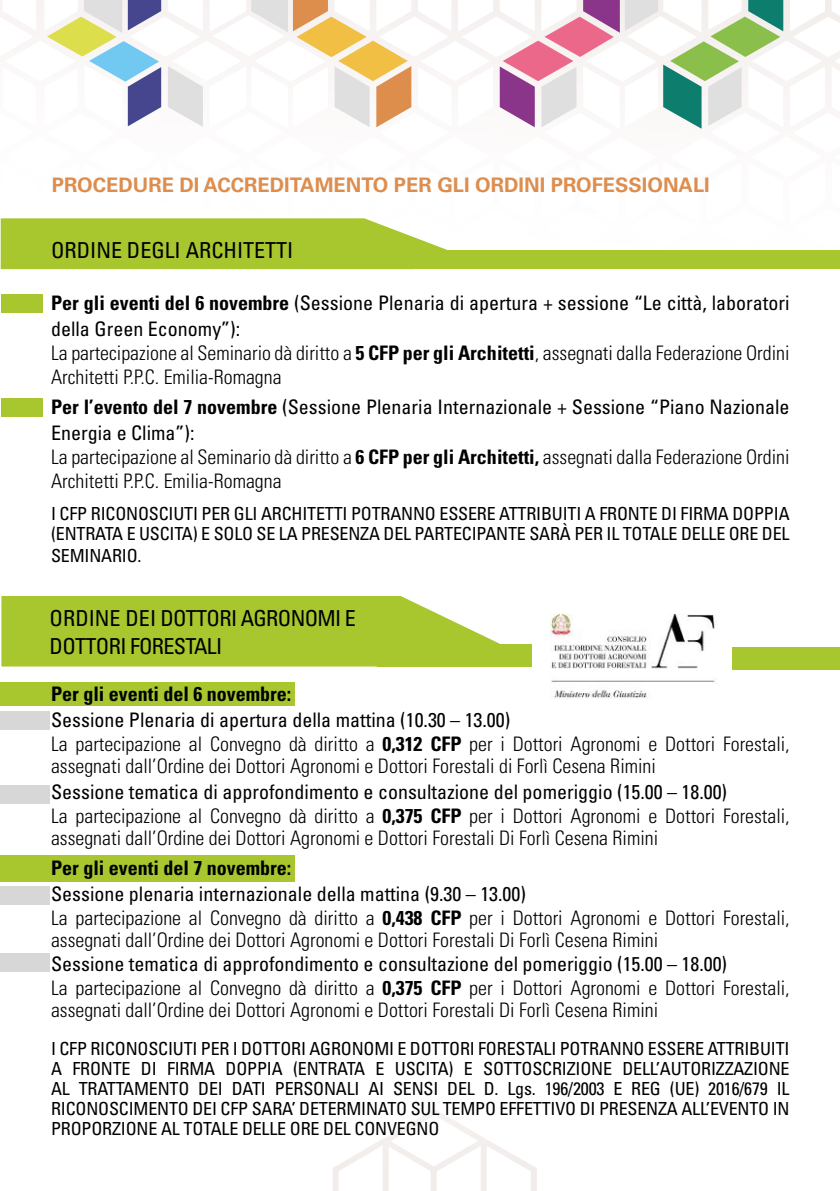
<style>
.page{position:relative;width:840px;height:1191px;background:#fff}
.page>*{position:absolute;margin:0;border:0;box-sizing:border-box;transform-origin:0 0}
.t1{font:condensed 22px/28px "Univers LT Std";letter-spacing:-.03em;color:#000}
.t2{font:condensed 22px "Univers LT Std";color:#000}
.t3{font:300 condensed 20px/24px "Univers LT Std";color:#000}
.t4{font:condensed 20px/26px "Univers LT Std";color:#000}
.t5{font:700 20px "Univers LT Std";color:#dd8e4f}
.t6{font:700 condensed 20px "Univers LT Std";color:#000}
.t7{font:condensed 18px/20px "Univers LT Std";letter-spacing:-.01em;color:#000;text-align:justify}
.s1{font-weight:700}
.s2{font-weight:400}
.s3{font-weight:300}
</style>
<div class="page">
<div style="left:0;top:711px;width:50px;height:19px;background:#d8d7d7"></div>
<div style="left:0;top:855px;width:294px;height:27px;background:#a8c62d"></div>
<div style="left:0;top:682px;width:294px;height:24px;background:#a8c62d"></div>
<svg style="left:0;top:0;width:839px;height:269px"></svg>
<svg style="left:1px;top:596px;width:497px;height:70px"></svg>
<div style="left:377px;top:251px;width:462px;height:18px;background:#a8c62d"></div>
<div style="left:377px;top:643px;width:154px;height:23px;background:#a8c62d"></div>
<div style="left:1px;top:294px;width:42px;height:19px;background:#a8c62d"></div>
<div style="left:1px;top:399px;width:42px;height:18px;background:#a8c62d"></div>
<img style="left:550px;top:615px;width:166px;height:84px">
<div style="left:731px;top:647px;width:108px;height:23px;background:#a8c62d"></div>
<div style="left:0;top:785px;width:50px;height:18px;background:#d8d7d7"></div>
<div style="left:0;top:886px;width:50px;height:18px;background:#d8d7d7"></div>
<div style="left:0;top:953px;width:50px;height:19px;background:#d8d7d7"></div>
<p class="t5" style="left:52px;top:173px;width:659px">PROCEDURE DI ACCREDITAMENTO PER GLI ORDINI PROFESSIONALI</p>
<p class="t2" style="left:51px;top:236px;width:244px">ORDINE DEGLI ARCHITETTI</p>
<p class="t4" style="left:51px;top:289px;width:739px"><span class="s1">Per gli eventi del 6 novembre</span> (Sessione Plenaria di apertura + sessione “Le città, laboratori della Green Economy”):</p>
<p class="t3" style="left:51px;top:341px;width:739px">La partecipazione al Seminario dà diritto a <span class="s1">5 CFP per gli Architetti</span>, assegnati dalla Federazione Ordini<br>Architetti P.P.C. Emilia-Romagna</p>
<p class="t4" style="left:51px;top:393px;width:739px"><span class="s1">Per l’evento del 7 novembre</span> (Sessione Plenaria Internazionale + Sessione “Piano Nazionale<br>Energia e Clima”):</p>
<p class="t3" style="left:51px;top:445px;width:739px">La partecipazione al Seminario dà diritto a <span class="s1">6 CFP per gli Architetti,</span> assegnati dalla Federazione Ordini<br>Architetti P.P.C. Emilia-Romagna</p>
<p class="t7" style="left:51px;top:503px;width:739px;line-height:20.8px">I CFP RICONOSCIUTI PER GLI ARCHITETTI POTRANNO ESSERE ATTRIBUITI A FRONTE DI FIRMA DOPPIA (ENTRATA E USCITA) E SOLO SE LA PRESENZA DEL PARTECIPANTE SARÀ PER IL TOTALE DELLE ORE DEL SEMINARIO.</p>
<p class="t1" style="left:50px;top:603px;width:307px">ORDINE DEI DOTTORI AGRONOMI E<br>DOTTORI FORESTALI</p>
<p class="t6" style="left:51px;top:682px;width:241px">Per gli eventi del 6 novembre:</p>
<p class="t3" style="left:51px;top:708px;width:739px"><span class="s2">Sessione Plenaria di apertura della mattina (10.30 – 13.00)<br></span>La partecipazione al Convegno dà diritto a <span class="s1">0,312 CFP</span> per i Dottori Agronomi e Dottori Forestali,</p>
<p class="t3" style="left:51px;top:754px;width:606px">assegnati dall’Ordine dei Dottori Agronomi e Dottori Forestali di Forlì Cesena Rimini</p>
<p class="t4" style="left:51px;top:780px;width:739px;line-height:24px">Sessione tematica di approfondimento e consultazione del pomeriggio (15.00 – 18.00)<br><span class="s3">La partecipazione al Convegno dà diritto a</span> <span class="s1">0,375 CFP</span> <span class="s3">per i Dottori Agronomi e Dottori Forestali,</span></p>
<p class="t3" style="left:51px;top:826px;width:608px">assegnati dall’Ordine dei Dottori Agronomi e Dottori Forestali Di Forlì Cesena Rimini</p>
<p class="t6" style="left:51px;top:856px;width:241px">Per gli eventi del 7 novembre:</p>
<p class="t3" style="left:51px;top:882px;width:739px"><span class="s2">Sessione plenaria internazionale della mattina (9.30 – 13.00)<br></span>La partecipazione al Convegno dà diritto a <span class="s1">0,438 CFP</span> per i Dottori Agronomi e Dottori Forestali,</p>
<p class="t3" style="left:51px;top:928px;width:608px">assegnati dall’Ordine dei Dottori Agronomi e Dottori Forestali Di Forlì Cesena Rimini</p>
<p class="t4" style="left:51px;top:952px;width:739px;line-height:24px">Sessione tematica di approfondimento e consultazione del pomeriggio (15.00 – 18.00)<br><span class="s3">La partecipazione al Convegno dà diritto a</span> <span class="s1">0,375 CFP</span> <span class="s3">per i Dottori Agronomi e Dottori Forestali,</span></p>
<p class="t3" style="left:51px;top:998px;width:608px">assegnati dall’Ordine dei Dottori Agronomi e Dottori Forestali Di Forlì Cesena Rimini</p>
<p class="t7" style="left:51px;top:1038px;width:739px">I CFP RICONOSCIUTI PER I DOTTORI AGRONOMI E DOTTORI FORESTALI POTRANNO ESSERE ATTRIBUITI A FRONTE DI FIRMA DOPPIA (ENTRATA E USCITA) E SOTTOSCRIZIONE DELL’AUTORIZZAZIONE AL TRATTAMENTO DEI DATI PERSONALI AI SENSI DEL D. Lgs. 196/2003 E REG (UE) 2016/679 IL RICONOSCIMENTO DEI CFP SARA’ DETERMINATO SUL TEMPO EFFETTIVO DI PRESENZA ALL’EVENTO IN PROPORZIONE AL TOTALE DELLE ORE DEL CONVEGNO</p>
</div>
